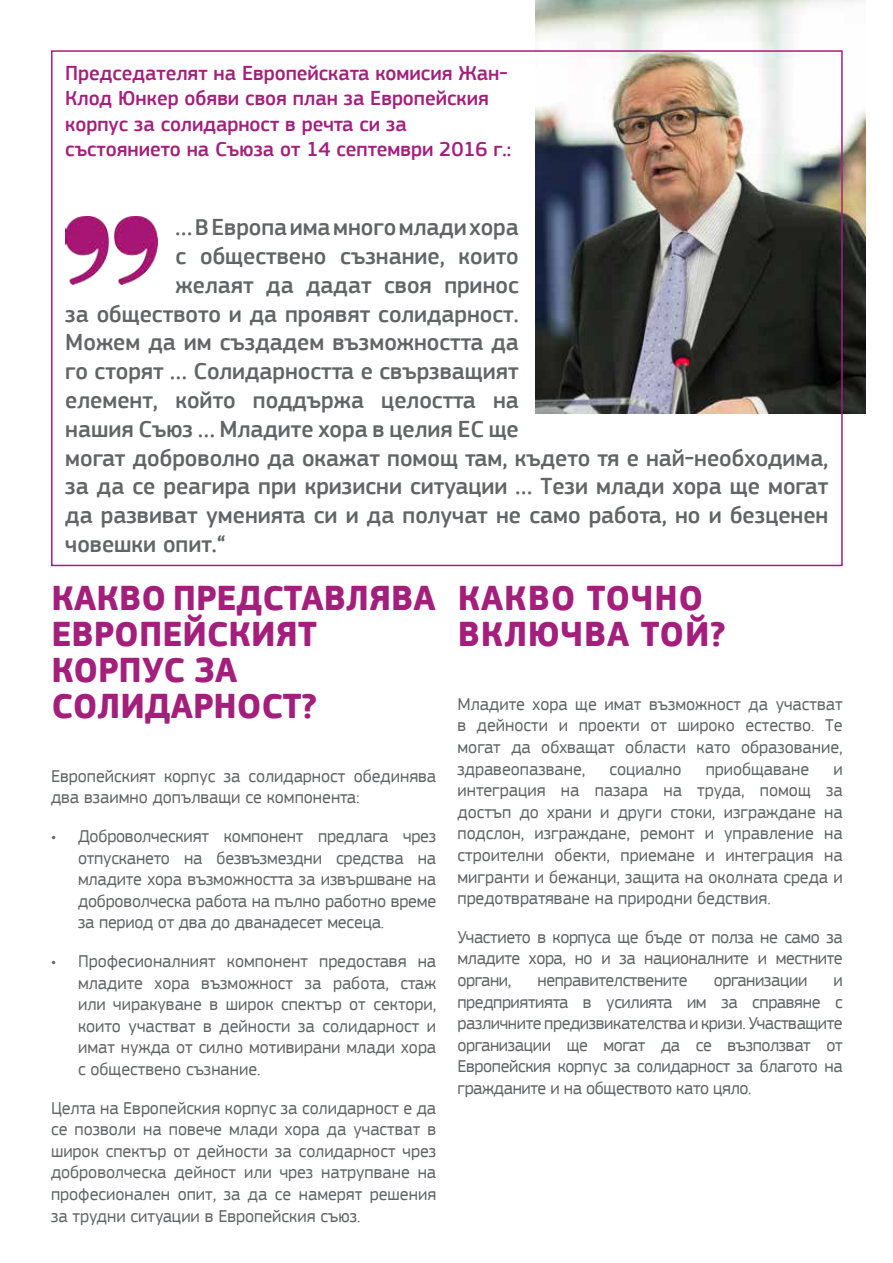
<style>
.page{position:relative;width:893px;height:1263px;background:#fff}
.page>*{position:absolute;margin:0;border:0;box-sizing:border-box;transform-origin:0 0}
.Header-purple-24{font:700 36px/36px "EC Square Sans Pro";color:#a41f7c}
.Header-purple-24-2{font:700 36px/36px "EC Square Sans Pro";letter-spacing:.02em;color:#a41f7c}
.t1{font:500 24px "EC Square Sans Pro";color:#636466}
.Paragraph-14-purple{font:500 21px/25.2px "EC Square Sans Pro";color:#a41f7c}
.text{font:18px/21.6px "EC Square Sans Pro";color:#636466;text-align:justify}
.text-2{font:18px "EC Square Sans Pro";letter-spacing:-.02em;color:#636466}
</style>
<div class="page">
<img style="left:66px;top:216px;width:92px;height:69px">
<img style="left:536px;top:0;width:329px;height:414px">
<p class="Paragraph-14-purple" style="left:65px;top:61px;width:448px">Председателят на Европейската комисия Жан-Клод Юнкер обяви своя план за Европейския корпус за солидарност в речта си за състоянието на Съюза от 14 септември 2016 г.:</p>
<p class="t1" style="left:176px;top:213px;width:345px">… В Европа има много млади хора</p>
<p class="t1" style="left:176px;top:242px;width:345px">с обществено съзнание, които</p>
<p class="t1" style="left:176px;top:271px;width:345px">желаят да дадат своя принос</p>
<p class="t1" style="left:65px;top:300px;width:455px">за обществото и да проявят солидарност.</p>
<p class="t1" style="left:65px;top:328px;width:455px">Можем да им създадем възможността да</p>
<p class="t1" style="left:65px;top:357px;width:455px">го сторят … Солидарността е свързващият</p>
<p class="t1" style="left:65px;top:386px;width:455px">елемент, който поддържа целостта на</p>
<p class="t1" style="left:65px;top:415px;width:455px">нашия Съюз … Младите хора в целия ЕС ще</p>
<p class="t1" style="left:65px;top:444px;width:765px">могат доброволно да окажат помощ там, където тя е най-необходима,</p>
<p class="t1" style="left:65px;top:472px;width:765px">за да се реагира при кризисни ситуации … Тези млади хора ще могат</p>
<p class="t1" style="left:65px;top:501px;width:765px">да развиват уменията си и да получат не само работа, но и безценен</p>
<p class="t1" style="left:65px;top:530px;width:162px">човешки опит.“</p>
<p class="Header-purple-24" style="left:51px;top:581px;width:386px">КАКВО ПРЕДСТАВЛЯВА<br>ЕВРОПЕЙСКИЯТ<br>КОРПУС ЗА<br>СОЛИДАРНОСТ?</p>
<p class="text" style="left:51px;top:765px;width:387px">Европейският корпус за солидарност обединява два взаимно допълващи се компонента:</p>
<p class="text" style="left:78px;top:825px;width:360px;text-indent:-27px">• Доброволческият компонент предлага чрез отпускането на безвъзмездни средства на младите хора възможността за извършване на доброволческа работа на пълно работно време за период от два до дванадесет месеца.</p>
<p class="text" style="left:78px;top:950px;width:360px;text-indent:-27px">• Професионалният компонент предоставя на младите хора възможност за работа, стаж или чиракуване в широк спектър от сектори, които участват в дейности за солидарност и имат нужда от силно мотивирани млади хора с обществено съзнание.</p>
<p class="text" style="left:51px;top:1097px;width:387px">Целта на Европейския корпус за солидарност е да се позволи на повече млади хора да участват в широк спектър от дейности за солидарност чрез доброволческа дейност или чрез натрупване на професионален опит, за да се намерят решения за трудни ситуации в Европейския съюз.</p>
<p class="Header-purple-24-2" style="left:458px;top:581px;width:270px">КАКВО ТОЧНО<br>ВКЛЮЧВА ТОЙ?</p>
<p class="text" style="left:457px;top:693px;width:387px">Младите хора ще имат възможност да участват в дейности и проекти от широко естество. Те могат да обхващат области като образование, здравеопазване,</p>
<p class="text" style="left:609px;top:758px;width:74px">социално</p>
<p class="text" style="left:706px;top:758px;width:105px">приобщаване</p>
<p class="text" style="left:457px;top:758px;width:387px;text-indent:376px">и интеграция на пазара на труда, помощ за достъп до храни и други стоки, изграждане на подслон, изграждане, ремонт и управление на строителни обекти, приемане и интеграция на мигранти и бежанци, защита на околната среда и предотвратяване на природни бедствия.</p>
<p class="text" style="left:457px;top:926px;width:387px">Участието в корпуса ще бъде от полза не само за младите хора, но и за националните и местните органи,</p>
<p class="text-2" style="left:537px;top:969px;width:152px">неправителствените</p>
<p class="text-2" style="left:714px;top:969px;width:95px">организации</p>
<p class="text" style="left:457px;top:969px;width:387px;text-indent:376px">и предприятията в усилията им за справяне с различните предизвикателства и кризи. Участващите организации ще могат да се възползват от Европейския корпус за солидарност за благото на гражданите и на обществото като цяло.</p>
</div>
